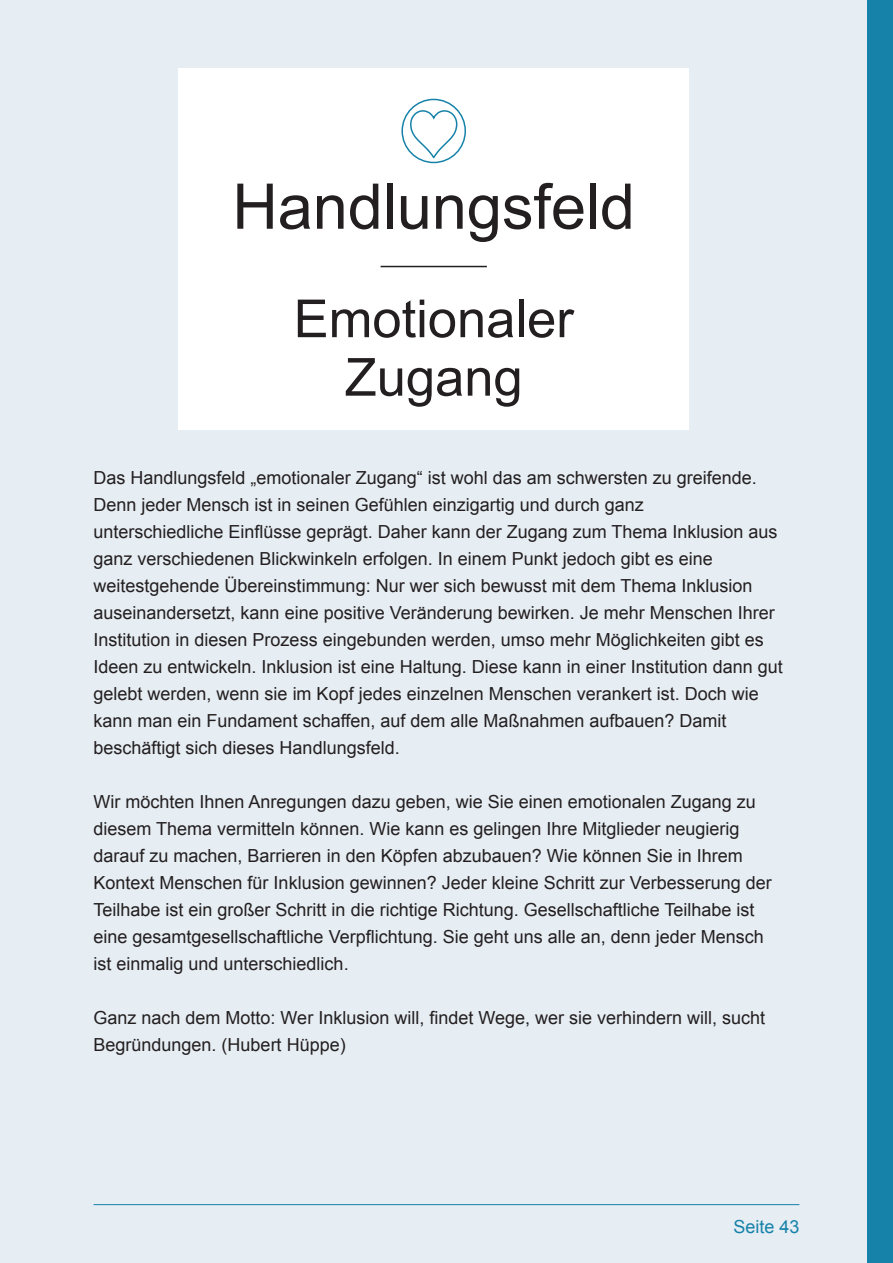
<style>
.page{position:relative;width:893px;height:1263px;background:#fff}
.page>*{position:absolute;margin:0;border:0;box-sizing:border-box;transform-origin:0 0}
.t1{font:63px "Arial";color:#231f20}
.t2{font:52.5px/58.5px "Arial";color:#231f20;text-align:center}
.t3{font:18px/27px "Arial";color:#231f20}
.t4{font:18px "Arial";color:#1682a9}
</style>
<div class="page">
<div style="left:0;top:0;width:882px;height:1263px;background:#e6edf3"></div>
<div style="left:867px;top:0;width:26px;height:1263px;background:#1682a9"></div>
<hr style="left:94px;top:1204px;width:705px;height:1px;background:#1682a9">
<div style="left:179px;top:68px;width:510px;height:361px;background:#fff"></div>
<svg style="left:402px;top:99px;width:63px;height:63px"></svg>
<div style="left:401px;top:99px;width:65px;height:64px;border:2px solid #1682a9;border-radius:50%"></div>
<svg style="left:409px;top:109px;width:49px;height:50px"></svg>
<hr style="left:381px;top:266px;width:106px;height:1px;background:#231f20">
<h1 class="t1" style="left:232px;top:165px;width:404px">Handlungsfeld</h1>
<h2 class="t2" style="left:294px;top:290px;width:282px">Emotionaler<br>Zugang</h2>
<p class="t3" style="left:94px;top:464px;width:691px">Das Handlungsfeld „emotionaler Zugang“ ist wohl das am schwersten zu greifende.<br>Denn jeder Mensch ist in seinen Gefühlen einzigartig und durch ganz<br>unterschiedliche Einflüsse geprägt. Daher kann der Zugang zum Thema Inklusion aus ganz verschiedenen Blickwinkeln erfolgen. In einem Punkt jedoch gibt es eine weitestgehende Übereinstimmung: Nur wer sich bewusst mit dem Thema Inklusion auseinandersetzt, kann eine positive Veränderung bewirken. Je mehr Menschen Ihrer Institution in diesen Prozess eingebunden werden, umso mehr Möglichkeiten gibt es Ideen zu entwickeln. Inklusion ist eine Haltung. Diese kann in einer Institution dann gut gelebt werden, wenn sie im Kopf jedes einzelnen Menschen verankert ist. Doch wie kann man ein Fundament schaffen, auf dem alle Maßnahmen aufbauen? Damit beschäftigt sich dieses Handlungsfeld.</p>
<p class="t3" style="left:94px;top:788px;width:680px">Wir möchten Ihnen Anregungen dazu geben, wie Sie einen emotionalen Zugang zu diesem Thema vermitteln können. Wie kann es gelingen Ihre Mitglieder neugierig darauf zu machen, Barrieren in den Köpfen abzubauen? Wie können Sie in Ihrem Kontext Menschen für Inklusion gewinnen? Jeder kleine Schritt zur Verbesserung der Teilhabe ist ein großer Schritt in die richtige Richtung. Gesellschaftliche Teilhabe ist eine gesamtgesellschaftliche Verpflichtung. Sie geht uns alle an, denn jeder Mensch ist einmalig und unterschiedlich.</p>
<p class="t3" style="left:94px;top:1004px;width:673px">Ganz nach dem Motto: Wer Inklusion will, findet Wege, wer sie verhindern will, sucht<br>Begründungen. (Hubert Hüppe)</p>
<p class="t4" style="left:733px;top:1214px;width:68px">Seite 43</p>
</div>
